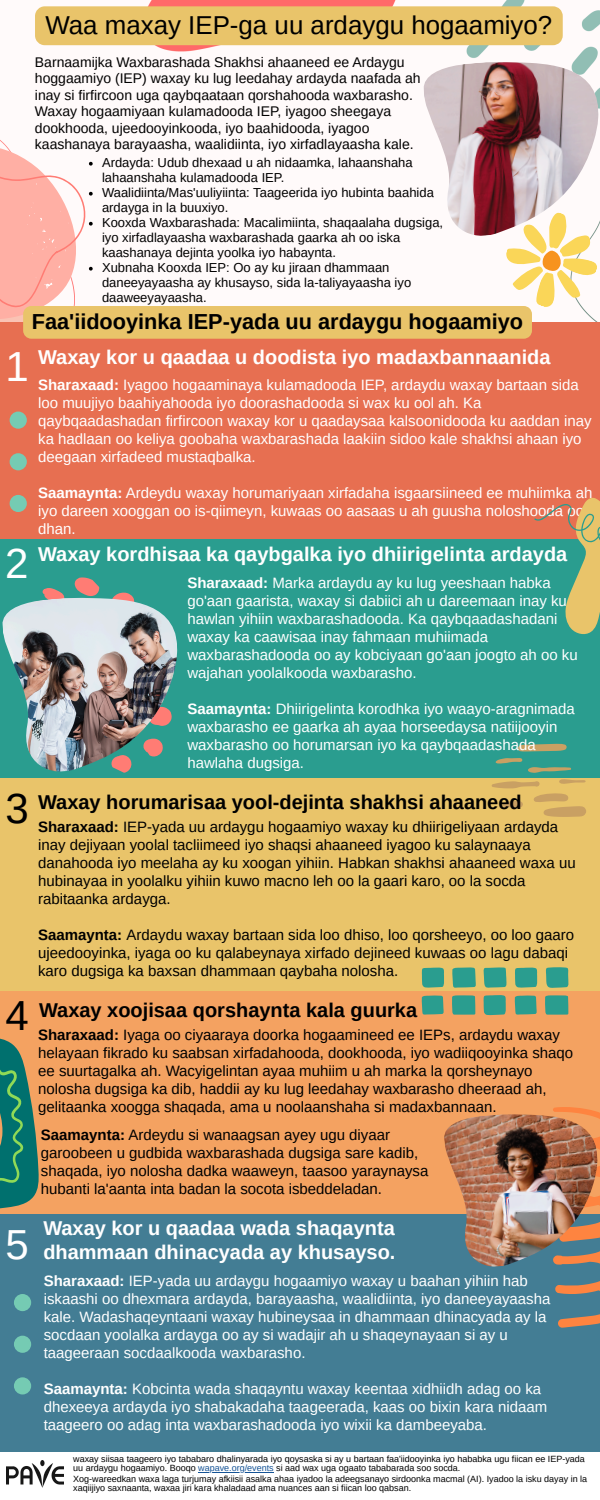
<style>
.page{position:relative;width:600px;height:1500px;background:#fff}
.page>*{position:absolute;margin:0;border:0;box-sizing:border-box;transform-origin:0 0}
.t1{font:42px "Arimo";color:#fff}
.t2{font:42px "Arimo";color:#000}
.t3{font:25.9px "Arimo";color:#000}
.t4{font:700 21.7px "Arimo";color:#000}
.t5{font:700 20px/24px "Arimo";color:#fff}
.t6{font:700 20px "Arimo";color:#000}
.t7{font:15px/18px "Arimo";color:#fff}
.t8{font:15px/18px "Arimo";color:#000}
.t9{font:14px/16.5px "Arimo";color:#000}
.t10{font:13px/15px "Arimo";color:#000}
.Footnote{font:9px/9px "Arimo";color:#000}
.s1{font-weight:700}
.s2{color:#145396}
</style>
<div class="page">
<div style="left:0;top:1208px;width:600px;height:244px;background:#437d94"></div>
<img style="left:0;top:0;width:599px;height:145px">
<div style="left:0;top:322px;width:600px;height:220px;background:#e76f51"></div>
<div style="left:0;top:539px;width:600px;height:244px;background:#2a9d8f"></div>
<div style="left:0;top:778px;width:600px;height:231px;background:#e9c46a"></div>
<div style="left:0;top:991px;width:600px;height:222px;background:#f4a261"></div>
<img style="left:423px;top:61px;width:177px;height:164px">
<img style="left:7px;top:1461px;width:56px;height:27px">
<svg style="left:42px;top:577px;width:90px;height:19px"></svg>
<div style="left:10px;top:453px;width:17px;height:17px;background:#75cbb3;border-radius:50%"></div>
<div style="left:10px;top:495px;width:17px;height:17px;background:#75cbb3;border-radius:50%"></div>
<div style="left:10px;top:412px;width:17px;height:17px;background:#75cbb3;border-radius:50%"></div>
<svg style="left:452px;top:967px;width:24px;height:21px"></svg>
<svg style="left:515px;top:995px;width:22px;height:20px"></svg>
<svg style="left:484px;top:967px;width:23px;height:21px"></svg>
<svg style="left:515px;top:967px;width:23px;height:21px"></svg>
<svg style="left:422px;top:995px;width:22px;height:20px"></svg>
<svg style="left:422px;top:967px;width:22px;height:21px"></svg>
<svg style="left:483px;top:995px;width:23px;height:20px"></svg>
<svg style="left:545px;top:967px;width:24px;height:21px"></svg>
<svg style="left:452px;top:995px;width:24px;height:20px"></svg>
<svg style="left:545px;top:995px;width:24px;height:20px"></svg>
<img style="left:2px;top:596px;width:176px;height:176px">
<div style="left:14px;top:1336px;width:17px;height:17px;background:#75cbb3;border-radius:50%"></div>
<div style="left:14px;top:1377px;width:17px;height:17px;background:#75cbb3;border-radius:50%"></div>
<div style="left:14px;top:1294px;width:17px;height:17px;background:#75cbb3;border-radius:50%"></div>
<svg style="left:0;top:1038px;width:39px;height:171px"></svg>
<svg style="left:534px;top:498px;width:66px;height:137px"></svg>
<svg style="left:518px;top:743px;width:49px;height:9px"></svg>
<svg style="left:528px;top:767px;width:43px;height:6px"></svg>
<svg style="left:496px;top:758px;width:26px;height:6px"></svg>
<svg style="left:492px;top:779px;width:94px;height:38px"></svg>
<svg style="left:553px;top:1107px;width:47px;height:221px"></svg>
<img style="left:444px;top:1113px;width:156px;height:157px">
<hr style="left:198px;top:1472px;width:76px;height:1px;background:#145396">
<svg style="left:0;top:145px;width:599px;height:194px"></svg>
<div style="left:35px;top:6px;width:528px;height:39px;background:#e9c46a"></div>
<p class="t3" style="left:45px;top:11px;width:509px">Waa maxay IEP-ga uu ardaygu hogaamiyo?</p>
<p class="t9" style="left:35px;top:53px;width:387px">Barnaamijka Waxbarashada Shakhsi ahaaneed ee Ardaygu hoggaamiyo (IEP) waxay ku lug leedahay ardayda naafada ah inay si firfircoon uga qaybqaataan qorshahooda waxbarasho.<br>Waxay hogaamiyaan kulamadooda IEP, iyagoo sheegaya dookhooda, ujeedooyinkooda, iyo baahidooda, iyagoo kaashanaya barayaasha, waalidiinta, iyo xirfadlayaasha kale.</p>
<p class="t10" style="left:102px;top:155px;width:312px">Ardayda: Udub dhexaad u ah nidaamka, lahaanshaha lahaanshaha kulamadooda IEP.</p>
<p class="t10" style="left:102px;top:185px;width:333px">Waalidiinta/Mas'uuliyiinta: Taageerida iyo hubinta baahida ardayga in la buuxiyo.</p>
<p class="t10" style="left:102px;top:215px;width:343px">Kooxda Waxbarashada: Macalimiinta, shaqaalaha dugsiga, iyo xirfadlayaasha waxbarashada gaarka ah oo iska kaashanaya dejinta yoolka iyo habaynta.</p>
<p class="t10" style="left:102px;top:260px;width:311px">Xubnaha Kooxda IEP: Oo ay ku jiraan dhammaan daneeyayaasha ay khusayso, sida la-taliyayaasha iyo daaweeyayaasha.</p>
<p class="t4" style="left:32px;top:309px;width:493px">Faa'iidooyinka IEP-yada uu ardaygu hogaamiyo</p>
<p class="t1" style="left:6px;top:343px;width:25px">1</p>
<p class="t5" style="left:38px;top:345px;width:514px">Waxay kor u qaadaa u doodista iyo madaxbannaanida</p>
<p class="t7" style="left:38px;top:376px;width:555px"><span class="s1">Sharaxaad:</span> Iyagoo hogaaminaya kulamadooda IEP, ardaydu waxay bartaan sida loo muujiyo baahiyahooda iyo doorashadooda si wax ku ool ah. Ka qaybqaadashadan firfircoon waxay kor u qaadaysaa kalsoonidooda ku aaddan inay ka hadlaan oo keliya goobaha waxbarashada laakiin sidoo kale shakhsi ahaan iyo deegaan xirfadeed mustaqbalka.</p>
<p class="t7" style="left:38px;top:484px;width:556px"><span class="s1">Saamaynta:</span> Ardeydu waxay horumariyaan xirfadaha isgaarsiineed ee muhiimka ah iyo dareen xooggan oo is-qiimeyn, kuwaas oo aasaas u ah guusha noloshooda oo dhan.</p>
<p class="t1" style="left:5px;top:540px;width:25px">2</p>
<p class="t5" style="left:38px;top:542px;width:531px">Waxay kordhisaa ka qaybgalka iyo dhiirigelinta ardayda</p>
<p class="t7" style="left:187px;top:574px;width:392px"><span class="s1">Sharaxaad:</span> Marka ardaydu ay ku lug yeeshaan habka go'aan gaarista, waxay si dabiici ah u dareemaan inay ku hawlan yihiin waxbarashadooda. Ka qaybqaadashadani waxay ka caawisaa inay fahmaan muhiimada waxbarashadooda oo ay kobciyaan go'aan joogto ah oo ku wajahan yoolalkooda waxbarasho.</p>
<p class="t7" style="left:187px;top:700px;width:389px"><span class="s1">Saamaynta:</span> Dhiirigelinta korodhka iyo waayo-aragnimada waxbarasho ee gaarka ah ayaa horseedaysa natiijooyin waxbarasho oo horumarsan iyo ka qaybqaadashada hawlaha dugsiga.</p>
<p class="t2" style="left:6px;top:785px;width:25px">3</p>
<p class="t6" style="left:38px;top:791px;width:485px">Waxay horumarisaa yool-dejinta shakhsi ahaaneed</p>
<p class="t8" style="left:38px;top:818px;width:539px"><span class="s1">Sharaxaad:</span> IEP-yada uu ardaygu hogaamiyo waxay ku dhiirigeliyaan ardayda inay dejiyaan yoolal tacliimeed iyo shaqsi ahaaneed iyagoo ku salaynaaya danahooda iyo meelaha ay ku xoogan yihiin. Habkan shakhsi ahaaneed waxa uu hubinayaa in yoolalku yihiin kuwo macno leh oo la gaari karo, oo la socda rabitaanka ardayga.</p>
<p class="t8" style="left:38px;top:926px;width:537px"><span class="s1">Saamaynta:</span> Ardaydu waxay bartaan sida loo dhiso, loo qorsheeyo, oo loo gaaro ujeedooyinka, iyaga oo ku qalabeynaya xirfado dejineed kuwaas oo lagu dabaqi karo dugsiga ka baxsan dhammaan qaybaha nolosha.</p>
<p class="t2" style="left:6px;top:992px;width:25px">4</p>
<p class="t6" style="left:39px;top:999px;width:380px">Waxay xoojisaa qorshaynta kala guurka</p>
<p class="t8" style="left:38px;top:1026px;width:537px"><span class="s1">Sharaxaad:</span> Iyaga oo ciyaaraya doorka hogaamineed ee IEPs, ardaydu waxay helayaan fikrado ku saabsan xirfadahooda, dookhooda, iyo wadiiqooyinka shaqo ee suurtagalka ah. Wacyigelintan ayaa muhiim u ah marka la qorsheynayo nolosha dugsiga ka dib, haddii ay ku lug leedahay waxbarasho dheeraad ah, gelitaanka xoogga shaqada, ama u noolaanshaha si madaxbannaan.</p>
<p class="t8" style="left:41px;top:1126px;width:389px"><span class="s1">Saamaynta:</span> Ardeydu si wanaagsan ayey ugu diyaar garoobeen u gudbida waxbarashada dugsiga sare kadib, shaqada, iyo nolosha dadka waaweyn, taasoo yaraynaysa hubanti la'aanta inta badan la socota isbeddeladan.</p>
<p class="t1" style="left:6px;top:1221px;width:25px">5</p>
<p class="t5" style="left:43px;top:1216px;width:354px">Waxay kor u qaadaa wada shaqaynta dhammaan dhinacyada ay khusayso.</p>
<p class="t7" style="left:44px;top:1272px;width:508px"><span class="s1">Sharaxaad:</span> IEP-yada uu ardaygu hogaamiyo waxay u baahan yihiin hab iskaashi oo dhexmara ardayda, barayaasha, waalidiinta, iyo daneeyayaasha kale. Wadashaqeyntaani waxay hubineysaa in dhammaan dhinacyada ay la</p>
<p class="t7" style="left:44px;top:1326px;width:466px">socdaan yoolalka ardayga oo ay si wadajir ah u shaqeynayaan si ay u taageeraan socdaalkooda waxbarasho.</p>
<p class="t7" style="left:44px;top:1380px;width:505px"><span class="s1">Saamaynta:</span> Kobcinta wada shaqayntu waxay keentaa xidhiidh adag oo ka dhexeeya ardayda iyo shabakadaha taageerada, kaas oo bixin kara nidaam taageero oo adag inta waxbarashadooda iyo wixii ka dambeeyaba.</p>
<p class="Footnote" style="left:73px;top:1455px;width:513px">waxay siisaa taageero iyo tababaro dhalinyarada iyo qoysaska si ay u bartaan faa'iidooyinka iyo hababka ugu fiican ee IEP-yada uu ardaygu hogaamiyo. Booqo <span class="s2">wapave.org/events</span> si aad wax uga ogaato tababarada soo socda.</p>
<p class="Footnote" style="left:73px;top:1475px;width:516px">Xog-wareedkan waxa laga turjumay afkiisii asalka ahaa iyadoo la adeegsanayo sirdoonka macmal (AI). Iyadoo la isku dayay in la xaqiijiyo saxnaanta, waxaa jiri kara khaladaad ama nuances aan si fiican loo qabsan.</p>
</div>
